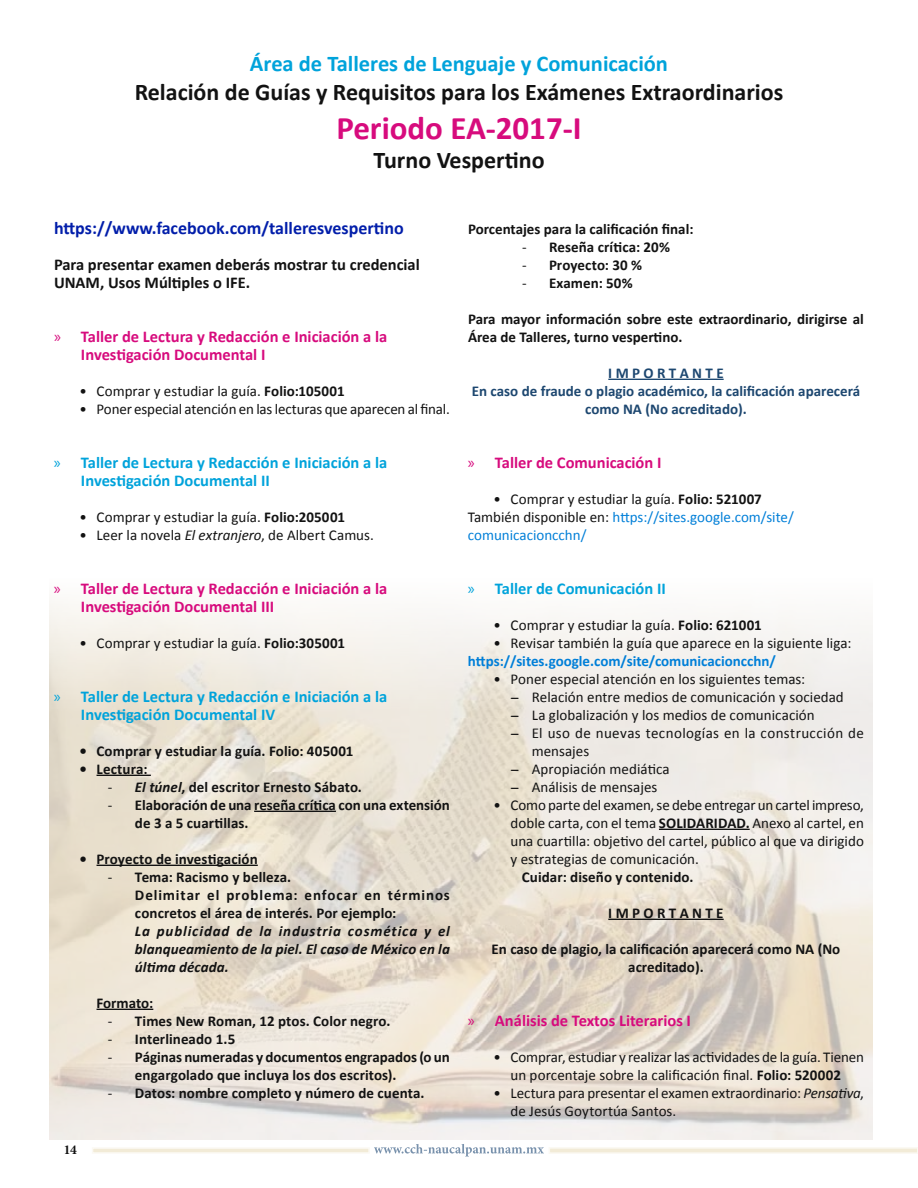
<style>
.page{position:relative;width:918px;height:1188px;background:#fff}
.page>*{position:absolute;margin:0;border:0;box-sizing:border-box;transform-origin:0 0}
.t1{font:700 33px "Calibri";color:#d70b7d}
.t2{font:700 24px "Calibri";color:#121212}
.t3{font:700 22.5px "Calibri";color:#00a3db}
.t4{font:700 18px "Calibri";color:#021eaa}
.t5{font:700 16.5px/18px "Calibri";color:#d70b7d}
.t6{font:700 16.5px/18px "Calibri";color:#00a3db}
.t7{font:700 16.5px/18px "Calibri";color:#121212}
.t8{font:15px/18px "Calibri";color:#121212;text-align:justify}
.t9{font:700 15px/18px "Calibri";letter-spacing:.005em;color:#121212}
.t10{font:15px/18px "Calibri";color:#007fd8}
.t11{font:italic 700 15px/18px "Calibri";letter-spacing:.005em;color:#121212;text-align:justify}
.t12{font:700 15px/18px "Calibri";color:#1d4770;text-align:center}
.t13{font:700 15px "Calibri";color:#007fd8}
.t14{font:15px "Calibri";letter-spacing:.03em;color:#121212}
.t15{font:700 15px "Calibri";letter-spacing:.225em;color:#121212}
.t16{font:700 13.5px "Minion Pro";color:#121212}
.s1{font-family:"Myriad Pro";font-weight:400}
.s2{font-weight:700}
.s3{font-style:italic}
.s4{font-weight:400}
.s5{color:#121212}
.s6{font-weight:700;color:#121212}
</style>
<div class="page">
<img style="left:49px;top:601px;width:824px;height:539px">
<hr style="left:97px;top:775px;width:54px;height:1px;background:#121212">
<hr style="left:254px;top:811px;width:82px;height:1px;background:#121212">
<hr style="left:97px;top:865px;width:161px;height:1px;background:#121212">
<hr style="left:97px;top:1009px;width:56px;height:1px;background:#121212">
<hr style="left:608px;top:379px;width:116px;height:1px;background:#1d4770">
<hr style="left:659px;top:829px;width:91px;height:1px;background:#121212">
<hr style="left:608px;top:919px;width:116px;height:1px;background:#121212">
<svg style="left:92px;top:1148px;width:278px;height:5px"></svg>
<svg style="left:374px;top:1144px;width:170px;height:12px"></svg>
<svg style="left:549px;top:1147px;width:368px;height:7px"></svg>
<h3 class="t3" style="left:250px;top:49px;width:420px">Área de Talleres de Lenguaje y Comunicación</h3>
<h2 class="t2" style="left:135px;top:76px;width:650px">Relación de Guías y Requisitos para los Exámenes Extraordinarios</h2>
<h1 class="t1" style="left:336px;top:107px;width:247px">Periodo EA-2017-I</h1>
<h2 class="t2" style="left:373px;top:145px;width:173px">Turno Vespertino</h2>
<p class="t4" style="left:54px;top:217px;width:351px">https://www.facebook.com/talleresvespertino</p>
<p class="t7" style="left:54px;top:256px;width:367px">Para presentar examen deberás mostrar tu credencial<br>UNAM, Usos Múltiples o IFE.</p>
<p class="t5" style="left:81px;top:328px;width:308px;text-indent:-27px"><span class="s1">»</span> Taller de Lectura y Redacción e Iniciación a la<br>Investigación Documental I</p>
<p class="t8" style="left:80px;top:382px;width:267px">• Comprar y estudiar la guía. <span class="s2">Folio:105001</span></p>
<p class="t8" style="left:80px;top:400px;width:372px">• Poner especial atención en las lecturas que aparecen al final.</p>
<p class="t6" style="left:81px;top:454px;width:308px;text-indent:-27px"><span class="s1">»</span> Taller de Lectura y Redacción e Iniciación a la<br>Investigación Documental II</p>
<p class="t8" style="left:80px;top:508px;width:267px">• Comprar y estudiar la guía. <span class="s2">Folio:205001</span></p>
<p class="t8" style="left:80px;top:526px;width:296px">• Leer la novela <span class="s3">El extranjero</span>, de Albert Camus.</p>
<p class="t5" style="left:81px;top:580px;width:308px;text-indent:-27px"><span class="s1">»</span> Taller de Lectura y Redacción e Iniciación a la<br>Investigación Documental III</p>
<p class="t8" style="left:80px;top:634px;width:267px">• Comprar y estudiar la guía. <span class="s2">Folio:305001</span></p>
<p class="t6" style="left:81px;top:688px;width:308px;text-indent:-27px"><span class="s1">»</span> Taller de Lectura y Redacción e Iniciación a la<br>Investigación Documental IV</p>
<p class="t9" style="left:80px;top:742px;width:276px">• Comprar y estudiar la guía. Folio: 405001</p>
<p class="t9" style="left:80px;top:760px;width:69px">• Lectura:</p>
<p class="t9" style="left:108px;top:778px;width:255px"><span class="s4">-</span> <span class="s3">El túnel</span>, del escritor Ernesto Sábato.</p>
<p class="t9" style="left:135px;top:796px;width:316px;text-indent:-27px"><span class="s4">-</span> Elaboración de una reseña crítica con una extensión de 3 a 5 cuartillas.</p>
<p class="t9" style="left:80px;top:850px;width:180px">• Proyecto de investigación</p>
<p class="t9" style="left:135px;top:868px;width:317px;text-indent:-27px"><span class="s4">-</span> Tema: Racismo y belleza.<br>Delimitar el problema: enfocar en términos concretos el área de interés. Por ejemplo:</p>
<p class="t11" style="left:135px;top:922px;width:317px">La publicidad de la industria cosmética y el blanqueamiento de la piel. El caso de México en la última década.</p>
<p class="t9" style="left:96px;top:994px;width:58px">Formato:</p>
<p class="t9" style="left:108px;top:1012px;width:284px"><span class="s4">-</span> Times New Roman, 12 ptos. Color negro.</p>
<p class="t9" style="left:108px;top:1030px;width:129px"><span class="s4">-</span> Interlineado 1.5</p>
<p class="t9" style="left:135px;top:1048px;width:316px;text-indent:-27px"><span class="s4">-</span> Páginas numeradas y documentos engrapados (o un engargolado que incluya los dos escritos).</p>
<p class="t9" style="left:108px;top:1084px;width:318px"><span class="s4">-</span> Datos: nombre completo y número de cuenta.</p>
<p class="t16" style="left:64px;top:1140px;width:14px">14</p>
<p class="t9" style="left:468px;top:220px;width:227px">Porcentajes para la calificación final:</p>
<p class="t9" style="left:522px;top:238px;width:149px"><span class="s4">-</span> Reseña crítica: 20%</p>
<p class="t9" style="left:522px;top:256px;width:122px"><span class="s4">-</span> Proyecto: 30 %</p>
<p class="t9" style="left:522px;top:274px;width:112px"><span class="s4">-</span> Examen: 50%</p>
<p class="t9" style="left:468px;top:310px;width:397px">Para mayor información sobre este extraordinario, dirigirse al<br>Área de Talleres, turno vespertino.</p>
<p class="t12" style="left:472px;top:364px;width:390px">IMPORTANTE<br>En caso de fraude o plagio académico, la calificación aparecerá como NA (No acreditado).</p>
<p class="t5" style="left:468px;top:454px;width:195px"><span class="s1">»</span> Taller de Comunicación I</p>
<p class="t10" style="left:468px;top:490px;width:327px;text-indent:26px"><span class="s5">• Comprar y estudiar la guía.</span> <span class="s6">Folio: 521007<br></span><span class="s5">También disponible en:</span> https://sites.google.com/site/ comunicacioncchn/</p>
<p class="t6" style="left:468px;top:580px;width:199px"><span class="s1">»</span> Taller de Comunicación II</p>
<p class="t8" style="left:494px;top:616px;width:270px">• Comprar y estudiar la guía. <span class="s2">Folio: 621001</span></p>
<p class="t8" style="left:494px;top:634px;width:359px">• Revisar también la guía que aparece en la siguiente liga:</p>
<p class="t13" style="left:468px;top:651px;width:310px">https://sites.google.com/site/comunicacioncchn/</p>
<p class="t8" style="left:494px;top:670px;width:313px">• Poner especial atención en los siguientes temas:</p>
<p class="t8" style="left:515px;top:688px;width:331px">̶ Relación entre medios de comunicación y sociedad</p>
<p class="t8" style="left:515px;top:706px;width:302px">̶ La globalización y los medios de comunicación</p>
<p class="t14" style="left:515px;top:724px;width:351px">̶ El uso de nuevas tecnologías en la construcción de</p>
<p class="t8" style="left:532px;top:742px;width:59px">mensajes</p>
<p class="t8" style="left:515px;top:760px;width:157px">̶ Apropiación mediática</p>
<p class="t8" style="left:515px;top:778px;width:144px">̶ Análisis de mensajes</p>
<p class="t8" style="left:511px;top:796px;width:355px;text-indent:-17px">• Como parte del examen, se debe entregar un cartel impreso, doble carta, con el tema <span class="s2">SOLIDARIDAD.</span> Anexo al cartel, en una cuartilla: objetivo del cartel, público al que va dirigido y estrategias de comunicación.</p>
<p class="t9" style="left:522px;top:868px;width:173px">Cuidar: diseño y contenido.</p>
<p class="t15" style="left:608px;top:903px;width:117px">IMPORTANTE</p>
<p class="t9" style="left:492px;top:940px;width:350px;text-align:center">En caso de plagio, la calificación aparecerá como NA (No acreditado).</p>
<p class="t5" style="left:468px;top:1012px;width:225px"><span class="s1">»</span> Análisis de Textos Literarios I</p>
<p class="t8" style="left:494px;top:1048px;width:372px;text-align:center">• Comprar, estudiar y realizar las actividades de la guía. Tienen un porcentaje sobre la calificación final. <span class="s2">Folio: 520002</span></p>
<p class="t8" style="left:511px;top:1084px;width:355px;text-indent:-17px">• Lectura para presentar el examen extraordinario: <span class="s3">Pensativa</span>, de Jesús Goytortúa Santos.</p>
</div>
